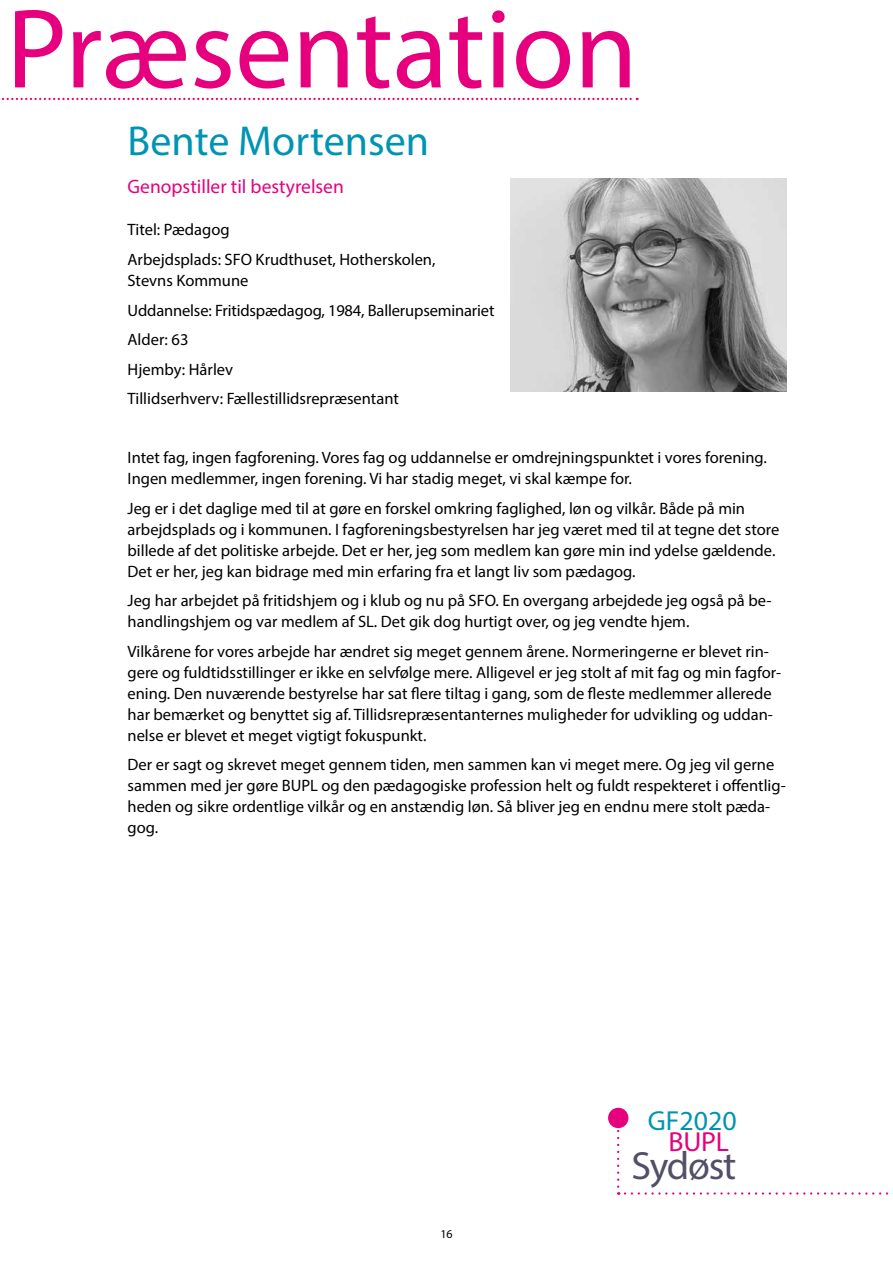
<style>
.page{position:relative;width:893px;height:1263px;background:#fff}
.page>*{position:absolute;margin:0;border:0;box-sizing:border-box;transform-origin:0 0}
.t1{font:114px "Myriad Pro";color:#e6007d}
.t2{font:42px "Myriad Pro";color:#0094b3}
.t3{font:39.45px "Myriad Pro";letter-spacing:-.03em;color:#525067}
.t4{font:27.6px "Myriad Pro";color:#0094b3}
.t5{font:27.6px "Myriad Pro";color:#e6007d}
.t6{font:19.5px "Myriad Pro";color:#e6007d}
.t7{font:16.5px/21px "Myriad Pro";color:#000}
.t8{font:12px "Myriad Pro";color:#000}
</style>
<div class="page">
<svg style="left:2px;top:98px;width:636px;height:2px"></svg>
<svg style="left:625px;top:1192px;width:268px;height:2px"></svg>
<div style="left:608px;top:1108px;width:20px;height:20px;background:#e6007d;border-radius:50%"></div>
<svg style="left:617px;top:1128px;width:2px;height:66px"></svg>
<img style="left:510px;top:179px;width:277px;height:212px">
<h1 class="t1" style="left:6px;top:-21px;width:633px">Præsentation</h1>
<h2 class="t2" style="left:128px;top:115px;width:303px">Bente Mortensen</h2>
<p class="t6" style="left:128px;top:175px;width:218px">Genopstiller til bestyrelsen</p>
<p class="t7" style="left:128px;top:215px;width:309px;line-height:29.5px">Titel: Pædagog<br>Arbejdsplads: SFO Krudthuset, Hotherskolen,</p>
<p class="t7" style="left:128px;top:265px;width:368px;line-height:29.5px">Stevns Kommune<br>Uddannelse: Fritidspædagog, 1984, Ballerupseminariet<br>Alder: 63<br>Hjemby: Hårlev<br>Tillidserhverv: Fællestillidsrepræsentant</p>
<p class="t7" style="left:128px;top:447px;width:641px">Intet fag, ingen fagforening. Vores fag og uddannelse er omdrejningspunktet i vores forening.<br>Ingen medlemmer, ingen forening. Vi har stadig meget, vi skal kæmpe for.</p>
<p class="t7" style="left:128px;top:497px;width:653px">Jeg er i det daglige med til at gøre en forskel omkring faglighed, løn og vilkår. Både på min arbejdsplads og i kommunen. I fagforeningsbestyrelsen har jeg været med til at tegne det store billede af det politiske arbejde. Det er her, jeg som medlem kan gøre min ind ydelse gældende.<br>Det er her, jeg kan bidrage med min erfaring fra et langt liv som pædagog.</p>
<p class="t7" style="left:128px;top:590px;width:645px">Jeg har arbejdet på fritidshjem og i klub og nu på SFO. En overgang arbejdede jeg også på be&shy;handlingshjem og var medlem af SL. Det gik dog hurtigt over, og jeg vendte hjem.</p>
<p class="t7" style="left:128px;top:640px;width:655px">Vilkårene for vores arbejde har ændret sig meget gennem årene. Normeringerne er blevet rin&shy;gere og fuldtidsstillinger er ikke en selvfølge mere. Alligevel er jeg stolt af mit fag og min fagfor&shy;ening. Den nuværende bestyrelse har sat flere tiltag i gang, som de fleste medlemmer allerede har bemærket og benyttet sig af. Tillidsrepræsentanternes muligheder for udvikling og uddan&shy;nelse er blevet et meget vigtigt fokuspunkt.</p>
<p class="t7" style="left:128px;top:754px;width:660px">Der er sagt og skrevet meget gennem tiden, men sammen kan vi meget mere. Og jeg vil gerne sammen med jer gøre BUPL og den pædagogiske profession helt og fuldt respekteret i offentlig&shy;heden og sikre ordentlige vilkår og en anstændig løn. Så bliver jeg en endnu mere stolt pæda&shy;gog.</p>
<p class="t8" style="left:440px;top:1226px;width:14px">16</p>
<h3 class="t4" style="left:648px;top:1104px;width:90px">GF2020</h3>
<h3 class="t5" style="left:669px;top:1124px;width:62px">BUPL</h3>
<h3 class="t3" style="left:632px;top:1142px;width:106px">Sydøst</h3>
</div>
